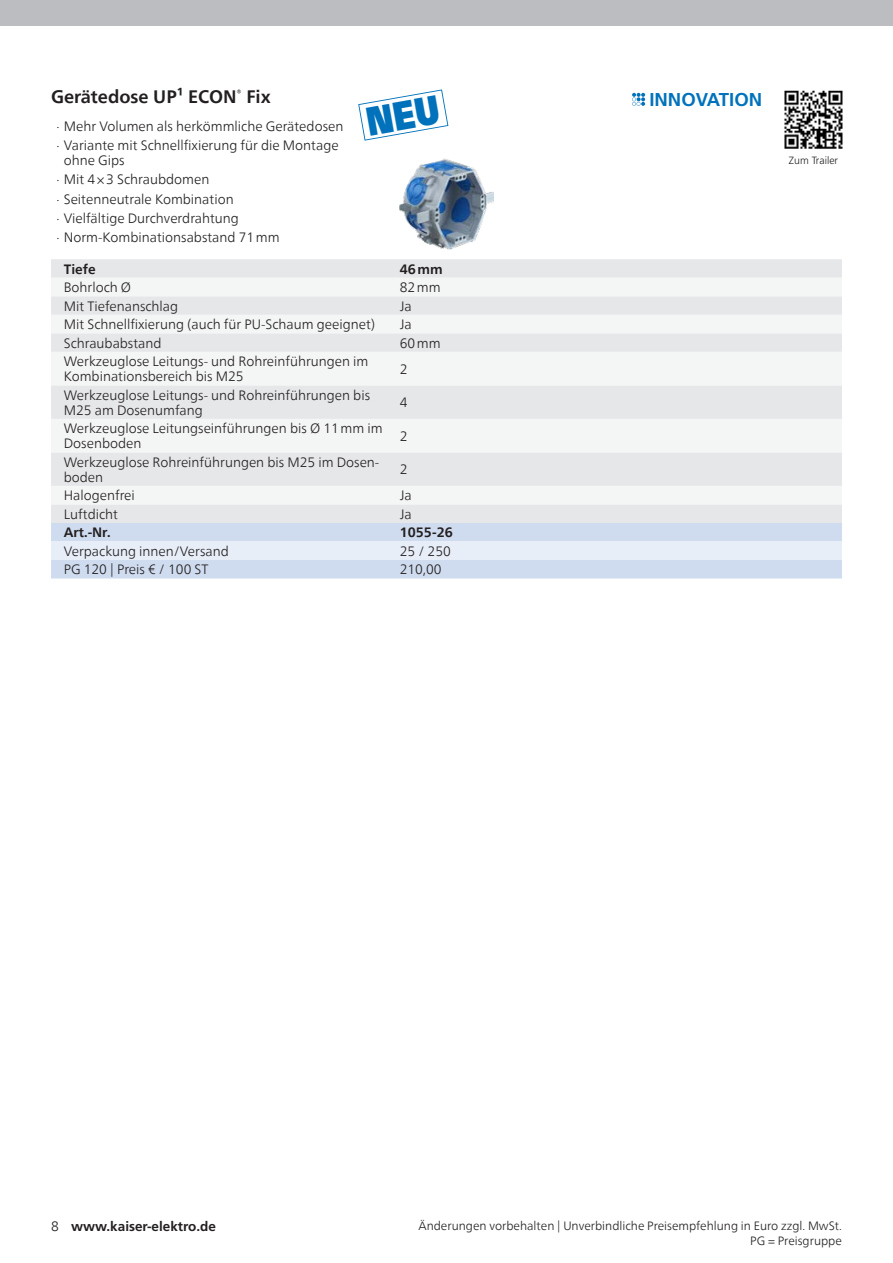
<style>
.page{position:relative;width:893px;height:1263px;background:#fff}
.page>*{position:absolute;margin:0;border:0;box-sizing:border-box;transform-origin:0 0}
.t1{font:700 18.6px "Frutiger LT Std";color:#0072bc}
.kaiser-eik-product-head{font:700 18px "Neue Frutiger World";color:#231f20}
.kaiser-eik-product-tabletext{font:300 13.5px/15px "Neue Frutiger World";color:#231f20}
.kaiser-eik-product-tabletext-bold{font:700 13.5px "Neue Frutiger World";color:#231f20}
.kaiser_pagina{font:700 13.5px "Frutiger LT Std";color:#231f20}
.kaiser-eik-footer{font:300 12px "Neue Frutiger World";color:#231f20}
.kaiser_tabellentext_std{font:300 10.5px "Frutiger LT Std";color:#231f20}
.s1{font-family:"Neue Frutiger World";font-weight:300}
</style>
<div class="page">
<div style="left:51px;top:259px;width:791px;height:264px;background:#e6e7e9"></div>
<svg style="left:51px;top:278px;width:791px;height:226px;fill:#f4f5f5"></svg>
<svg style="left:51px;top:523px;width:791px;height:55px;background:#d7e2f2"></svg>
<img style="left:400px;top:158px;width:93px;height:92px">
<svg style="left:632px;top:93px;width:13px;height:13px"></svg>
<div style="left:0;top:0;width:893px;height:26px;background:#bcbdc0"></div>
<img style="left:784px;top:90px;width:59px;height:59px">
<svg style="left:358px;top:89px;width:90px;height:52px"></svg>
<p class="kaiser-eik-product-head" style="left:51px;top:81px;width:221px">Gerätedose UP¹ ECON<sup>®</sup> Fix</p>
<p class="kaiser-eik-product-tabletext" style="left:56px;top:119px;width:289px">· Mehr Volumen als herkömmliche Gerätedosen</p>
<p class="kaiser-eik-product-tabletext" style="left:64px;top:138px;width:276px;text-indent:-7px">· Variante mit Schnellfixierung für die Montage ohne Gips</p>
<p class="kaiser-eik-product-tabletext" style="left:56px;top:172px;width:154px">· Mit 4×3 Schraubdomen</p>
<p class="kaiser-eik-product-tabletext" style="left:56px;top:192px;width:179px">· Seitenneutrale Kombination</p>
<p class="kaiser-eik-product-tabletext" style="left:56px;top:211px;width:184px">· Vielfältige Durchverdrahtung</p>
<p class="kaiser-eik-product-tabletext" style="left:56px;top:230px;width:225px">· Norm-Kombinationsabstand 71mm</p>
<p class="kaiser-eik-product-tabletext-bold" style="left:64px;top:257px;width:33px">Tiefe</p>
<p class="kaiser-eik-product-tabletext-bold" style="left:400px;top:257px;width:45px">46mm</p>
<p class="kaiser-eik-product-tabletext" style="left:64px;top:280px;width:69px">Bohrloch Ø</p>
<p class="kaiser-eik-product-tabletext" style="left:400px;top:280px;width:42px">82mm</p>
<p class="kaiser-eik-product-tabletext" style="left:64px;top:299px;width:116px">Mit Tiefenanschlag</p>
<p class="kaiser-eik-product-tabletext" style="left:400px;top:299px;width:13px">Ja</p>
<p class="kaiser-eik-product-tabletext" style="left:64px;top:317px;width:313px">Mit Schnellfixierung (auch für PU-Schaum geeignet)</p>
<p class="kaiser-eik-product-tabletext" style="left:400px;top:317px;width:13px">Ja</p>
<p class="kaiser-eik-product-tabletext" style="left:64px;top:336px;width:99px">Schraubabstand</p>
<p class="kaiser-eik-product-tabletext" style="left:400px;top:336px;width:42px">60mm</p>
<p class="kaiser-eik-product-tabletext" style="left:64px;top:354px;width:306px">Werkzeuglose Leitungs- und Rohreinführungen im<br>Kombinationsbereich bis M25</p>
<p class="kaiser-eik-product-tabletext" style="left:400px;top:362px;width:9px">2</p>
<p class="kaiser-eik-product-tabletext" style="left:64px;top:388px;width:308px">Werkzeuglose Leitungs- und Rohreinführungen bis<br>M25 am Dosenumfang</p>
<p class="kaiser-eik-product-tabletext" style="left:400px;top:395px;width:9px">4</p>
<p class="kaiser-eik-product-tabletext" style="left:64px;top:421px;width:320px">Werkzeuglose Leitungseinführungen bis Ø 11mm im<br>Dosenboden</p>
<p class="kaiser-eik-product-tabletext" style="left:400px;top:429px;width:9px">2</p>
<p class="kaiser-eik-product-tabletext" style="left:64px;top:455px;width:317px">Werkzeuglose Rohreinführungen bis M25 im Dosen&shy;boden</p>
<p class="kaiser-eik-product-tabletext" style="left:400px;top:462px;width:9px">2</p>
<p class="kaiser-eik-product-tabletext" style="left:64px;top:488px;width:73px">Halogenfrei</p>
<p class="kaiser-eik-product-tabletext" style="left:400px;top:488px;width:13px">Ja</p>
<p class="kaiser-eik-product-tabletext" style="left:64px;top:507px;width:56px">Luftdicht</p>
<p class="kaiser-eik-product-tabletext" style="left:400px;top:507px;width:13px">Ja</p>
<p class="kaiser-eik-product-tabletext-bold" style="left:64px;top:521px;width:48px">Art.-Nr.</p>
<p class="kaiser-eik-product-tabletext-bold" style="left:400px;top:521px;width:55px">1055-26</p>
<p class="kaiser-eik-product-tabletext" style="left:64px;top:544px;width:166px">Verpackung innen/Versand</p>
<p class="kaiser-eik-product-tabletext" style="left:400px;top:544px;width:53px">25 / 250</p>
<p class="kaiser-eik-product-tabletext" style="left:64px;top:562px;width:146px">PG 120 | Preis € / 100 ST</p>
<p class="kaiser-eik-product-tabletext" style="left:400px;top:562px;width:43px">210,00</p>
<p class="t1" style="left:649px;top:88px;width:114px">INNOVATION</p>
<p class="kaiser_tabellentext_std" style="left:789px;top:155px;width:51px">Zum Trailer</p>
<p class="kaiser_pagina" style="left:51px;top:1218px;width:166px"><span class="s1">8</span> www.kaiser-elektro.de</p>
<p class="kaiser-eik-footer" style="left:418px;top:1216px;width:425px">Änderungen vorbehalten | Unverbindliche Preisempfehlung in Euro zzgl. MwSt.</p>
<p class="kaiser-eik-footer" style="left:750px;top:1231px;width:93px">PG = Preisgruppe</p>
</div>
